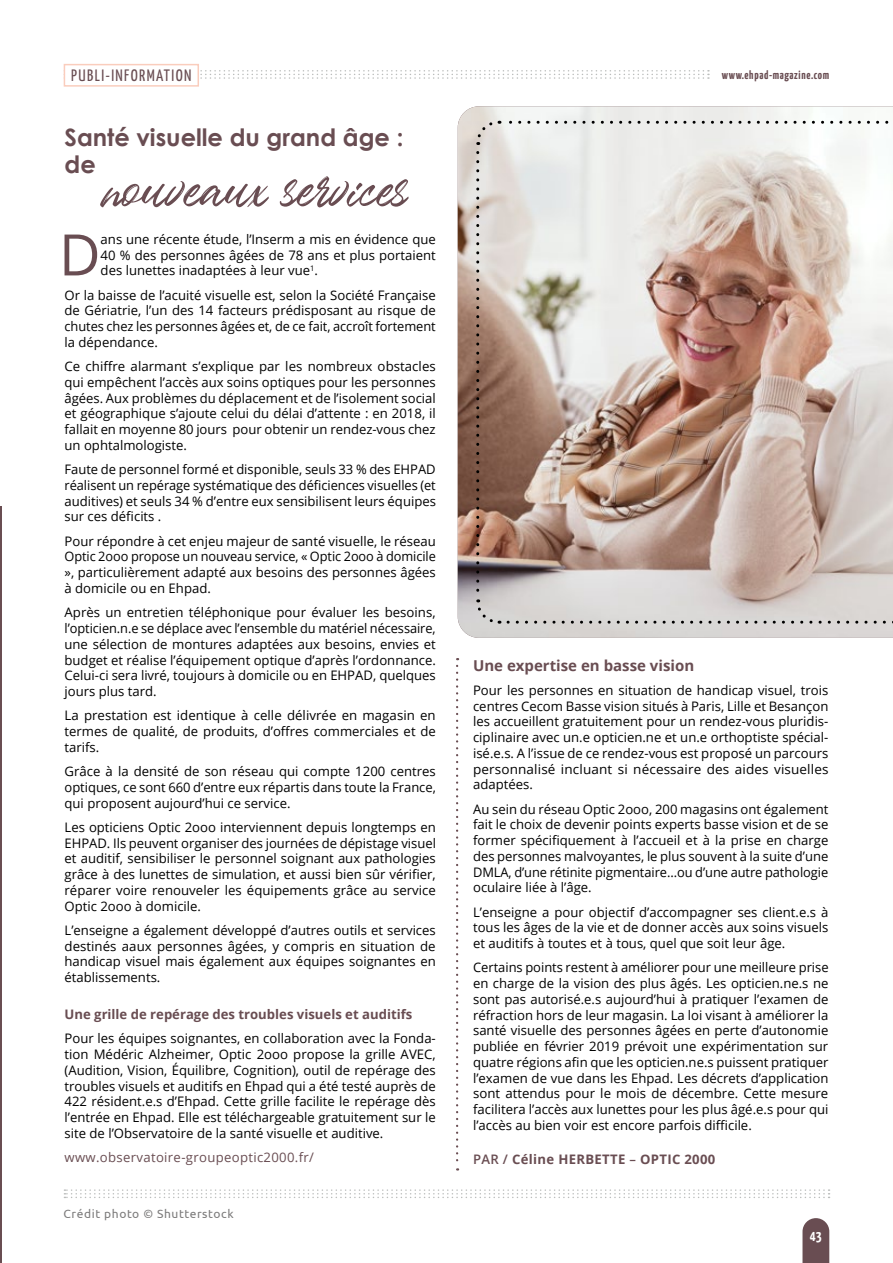
<style>
.page{position:relative;width:893px;height:1263px;background:#fff}
.page>*{position:absolute;margin:0;border:0;box-sizing:border-box;transform-origin:0 0}
.Yanon_40p_ali{font:90px "Badass Moon";color:#694d52}
.t1{font:57.3px "Open Sans";color:#694d52}
.Yanon_40p_ali-2{font:700 24px/27px "Century Gothic";color:#694d52}
.t2{font:16.5px "Yanone Kaffeesatz";letter-spacing:.085em;color:#694d52}
.t3{font:700 15px "Open Sans";color:#694d52}
.t4{font:700 15px "Yanone Kaffeesatz";color:#fff}
.t5{font:13.2px/15.8px "Open Sans";color:#000;text-align:justify}
.t6{font:700 13.2px "Open Sans";color:#694d52}
.t7{font:13.2px "Open Sans";letter-spacing:.025em;color:#694d52}
.t8{font:700 13.2px "Open Sans";letter-spacing:.025em;color:#694d52}
.copyrights{font:12px "Ubuntu";letter-spacing:.05em;color:#7c7b7b}
.t9{font:700 12px "Yanone Kaffeesatz";letter-spacing:.05em;color:#694d52}
.s1{font-weight:600}
</style>
<div class="page">
<hr style="left:0;top:507px;width:1px;height:756px;background:#694d52">
<svg style="left:802px;top:1218px;width:27px;height:45px"></svg>
<svg style="left:200px;top:70px;width:509px;height:9px"></svg>
<svg style="left:64px;top:1189px;width:765px;height:9px"></svg>
<img style="left:458px;top:106px;width:435px;height:532px">
<svg style="left:475px;top:120px;width:418px;height:25px"></svg>
<svg style="left:475px;top:152px;width:25px;height:473px;background:#a89085"></svg>
<svg style="left:508px;top:621px;width:385px;height:3px"></svg>
<svg style="left:456px;top:666px;width:2px;height:504px"></svg>
<div style="left:64px;top:64px;width:135px;height:23px;border:2px solid #facdbd"></div>
<p class="t2" style="left:71px;top:66px;width:122px">PUBLI-INFORMATION</p>
<p class="Yanon_40p_ali-2" style="left:65px;top:122px;width:340px">Santé visuelle du grand âge : de</p>
<p class="Yanon_40p_ali" style="left:104px;top:120px;width:305px">nouveaux services</p>
<p class="t1" style="left:59px;top:215px;width:43px">D</p>
<p class="t5" style="left:101px;top:231px;width:337px">ans une récente étude, l’Inserm a mis en évidence que 40 % des personnes âgées de 78 ans et plus portaient des lunettes inadaptées à leur vue<sup>1</sup>.</p>
<p class="t5" style="left:65px;top:287px;width:373px">Or la baisse de l’acuité visuelle est, selon la Société Française de Gériatrie, l’un des 14 facteurs prédisposant au risque de chutes chez les personnes âgées et, de ce fait, accroît fortement la dépendance.</p>
<p class="t5" style="left:65px;top:358px;width:373px">Ce chiffre alarmant s’explique par les nombreux obstacles qui empêchent l’accès aux soins optiques pour les personnes âgées. Aux problèmes du déplacement et de l’isolement social et géographique s’ajoute celui du délai d’attente : en 2018, il fallait en moyenne 80 jours pour obtenir un rendez-vous chez un ophtalmologiste.</p>
<p class="t5" style="left:65px;top:461px;width:373px">Faute de personnel formé et disponible, seuls 33 % des EHPAD réalisent un repérage systématique des déficiences visuelles (et auditives) et seuls 34 % d’entre eux sensibilisent leurs équipes sur ces déficits .</p>
<p class="t5" style="left:65px;top:533px;width:373px">Pour répondre à cet enjeu majeur de santé visuelle, le réseau Optic 2ooo propose un nouveau service, « Optic 2ooo à domicile », particulièrement adapté aux besoins des personnes âgées à domicile ou en Ehpad.</p>
<p class="t5" style="left:65px;top:604px;width:373px">Après un entretien téléphonique pour évaluer les besoins, l’opticien.n.e se déplace avec l’ensemble du matériel nécessaire, une sélection de montures adaptées aux besoins, envies et budget et réalise l’équipement optique d’après l’ordonnance.<br>Celui-ci sera livré, toujours à domicile ou en EHPAD, quelques jours plus tard.</p>
<p class="t5" style="left:65px;top:707px;width:373px">La prestation est identique à celle délivrée en magasin en termes de qualité, de produits, d’offres commerciales et de tarifs.</p>
<p class="t5" style="left:65px;top:763px;width:373px">Grâce à la densité de son réseau qui compte 1200 centres optiques, ce sont 660 d’entre eux répartis dans toute la France, qui proposent aujourd’hui ce service.</p>
<p class="t5" style="left:65px;top:819px;width:373px">Les opticiens Optic 2ooo interviennent depuis longtemps en EHPAD. Ils peuvent organiser des journées de dépistage visuel et auditif, sensibiliser le personnel soignant aux pathologies grâce à des lunettes de simulation, et aussi bien sûr vérifier, réparer voire renouveler les équipements grâce au service Optic 2ooo à domicile.</p>
<p class="t5" style="left:65px;top:922px;width:373px">L’enseigne a également développé d’autres outils et services destinés aaux personnes âgées, y compris en situation de handicap visuel mais également aux équipes soignantes en établissements.</p>
<p class="t6" style="left:65px;top:1005px;width:349px">Une grille de repérage des troubles visuels et auditifs</p>
<p class="t5" style="left:65px;top:1030px;width:373px">Pour les équipes soignantes, en collaboration avec la Fonda&shy;tion Médéric Alzheimer, Optic 2ooo propose la grille AVEC, (Audition, Vision, Équilibre, Cognition), outil de repérage des troubles visuels et auditifs en Ehpad qui a été testé auprès de 422 résident.e.s d’Ehpad. Cette grille facilite le repérage dès l’entrée en Ehpad. Elle est téléchargeable gratuitement sur le site de l’Observatoire de la santé visuelle et auditive.</p>
<p class="t7" style="left:65px;top:1148px;width:251px">www.observatoire-groupeoptic2000.fr/</p>
<p class="copyrights" style="left:64px;top:1206px;width:172px">Crédit photo © Shutterstock</p>
<p class="t9" style="left:722px;top:67px;width:109px">www.ehpad-magazine.com</p>
<p class="t3" style="left:473px;top:654px;width:223px">Une expertise en basse vision</p>
<p class="t5" style="left:473px;top:682px;width:357px">Pour les personnes en situation de handicap visuel, trois centres Cecom Basse vision situés à Paris, Lille et Besançon les accueillent gratuitement pour un rendez-vous pluridis&shy;ciplinaire avec un.e opticien.ne et un.e orthoptiste spécial&shy;isé.e.s. A l’issue de ce rendez-vous est proposé un parcours personnalisé incluant si nécessaire des aides visuelles adaptées.</p>
<p class="t5" style="left:473px;top:801px;width:357px">Au sein du réseau Optic 2ooo, 200 magasins ont également fait le choix de devenir points experts basse vision et de se former spécifiquement à l’accueil et à la prise en charge des personnes malvoyantes, le plus souvent à la suite d’une DMLA, d’une rétinite pigmentaire…ou d’une autre pathologie oculaire liée à l’âge.</p>
<p class="t5" style="left:473px;top:904px;width:357px">L’enseigne a pour objectif d’accompagner ses client.e.s à tous les âges de la vie et de donner accès aux soins visuels et auditifs à toutes et à tous, quel que soit leur âge.</p>
<p class="t5" style="left:473px;top:959px;width:357px">Certains points restent à améliorer pour une meilleure prise en charge de la vision des plus âgés. Les opticien.ne.s ne sont pas autorisé.e.s aujourd’hui à pratiquer l’examen de réfraction hors de leur magasin. La loi visant à améliorer la santé visuelle des personnes âgées en perte d’autonomie publiée en février 2019 prévoit une expérimentation sur quatre régions afin que les opticien.ne.s puissent pratiquer l’examen de vue dans les Ehpad. Les décrets d’application sont attendus pour le mois de décembre. Cette mesure facilitera l’accès aux lunettes pour les plus âgé.e.s pour qui l’accès au bien voir est encore parfois difficile.</p>
<p class="t8" style="left:473px;top:1150px;width:244px"><span class="s1">PAR /</span> Céline HERBETTE <span class="s1">–</span> OPTIC 2000</p>
<p class="t4" style="left:810px;top:1226px;width:14px">43</p>
</div>
